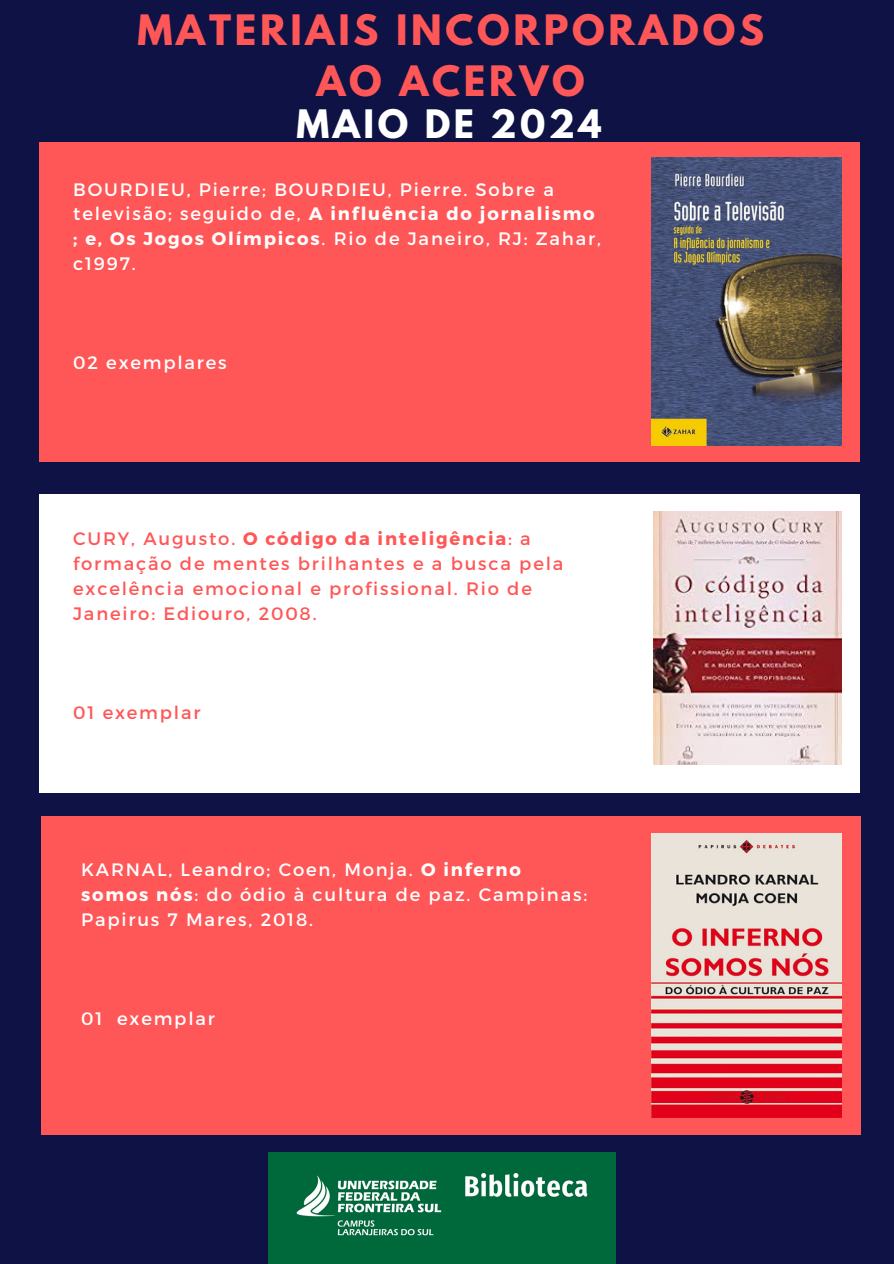
<style>
.page{position:relative;width:894px;height:1264px;background:#fff}
.page>*{position:absolute;margin:0;border:0;box-sizing:border-box;transform-origin:0 0}
.t1{font:700 37.05px/51.2px "League Spartan";letter-spacing:.1em;color:#ff5757;text-align:center}
.t2{font:700 34.8px "League Spartan";letter-spacing:.1em;color:#fff}
.t3{font:18px/24.8px "Montserrat";letter-spacing:.1em;color:#fff}
.t4{font:18px/24.8px "Montserrat";letter-spacing:.1em;color:#ff5757}
.s1{font-weight:700}
</style>
<div class="page">
<div style="left:0;top:0;width:893px;height:1263px;background:#0f1245"></div>
<div style="left:39px;top:143px;width:819px;height:318px;background:#ff5757"></div>
<div style="left:39px;top:494px;width:819px;height:298px;background:#fff"></div>
<img style="left:268px;top:1152px;width:347px;height:111px">
<div style="left:41px;top:816px;width:819px;height:318px;background:#ff5757"></div>
<img style="left:651px;top:157px;width:190px;height:288px">
<img style="left:653px;top:511px;width:188px;height:253px">
<img style="left:651px;top:833px;width:190px;height:284px">
<h3 class="t1" style="left:137px;top:9px;width:628px">MATERIAIS INCORPORADOS<br>AO ACERVO</h3>
<h2 class="t2" style="left:296px;top:107px;width:306px">MAIO DE 2024</h2>
<p class="t3" style="left:73px;top:176px;width:529px">BOURDIEU, Pierre; BOURDIEU, Pierre. Sobre a televisão; seguido de, <span class="s1">A influência do jornalismo ; e, Os Jogos Olímpicos</span>. Rio de Janeiro, RJ: Zahar, c1997.</p>
<h3 class="t3" style="left:73px;top:349px;width:155px">02 exemplares</h3>
<p class="t4" style="left:73px;top:525px;width:491px">CURY, Augusto. <span class="s1">O código da inteligência</span>: a formação de mentes brilhantes e a busca pela excelência emocional e profissional. Rio de Janeiro: Ediouro, 2008.</p>
<h3 class="t4" style="left:73px;top:699px;width:129px">01 exemplar</h3>
<p class="t3" style="left:81px;top:856px;width:507px">KARNAL, Leandro; Coen, Monja. <span class="s1">O inferno somos nós</span>: do ódio à cultura de paz. Campinas:<br>Papirus 7 Mares, 2018.</p>
<p class="t3" style="left:81px;top:1005px;width:135px">01 exemplar</p>
</div>
